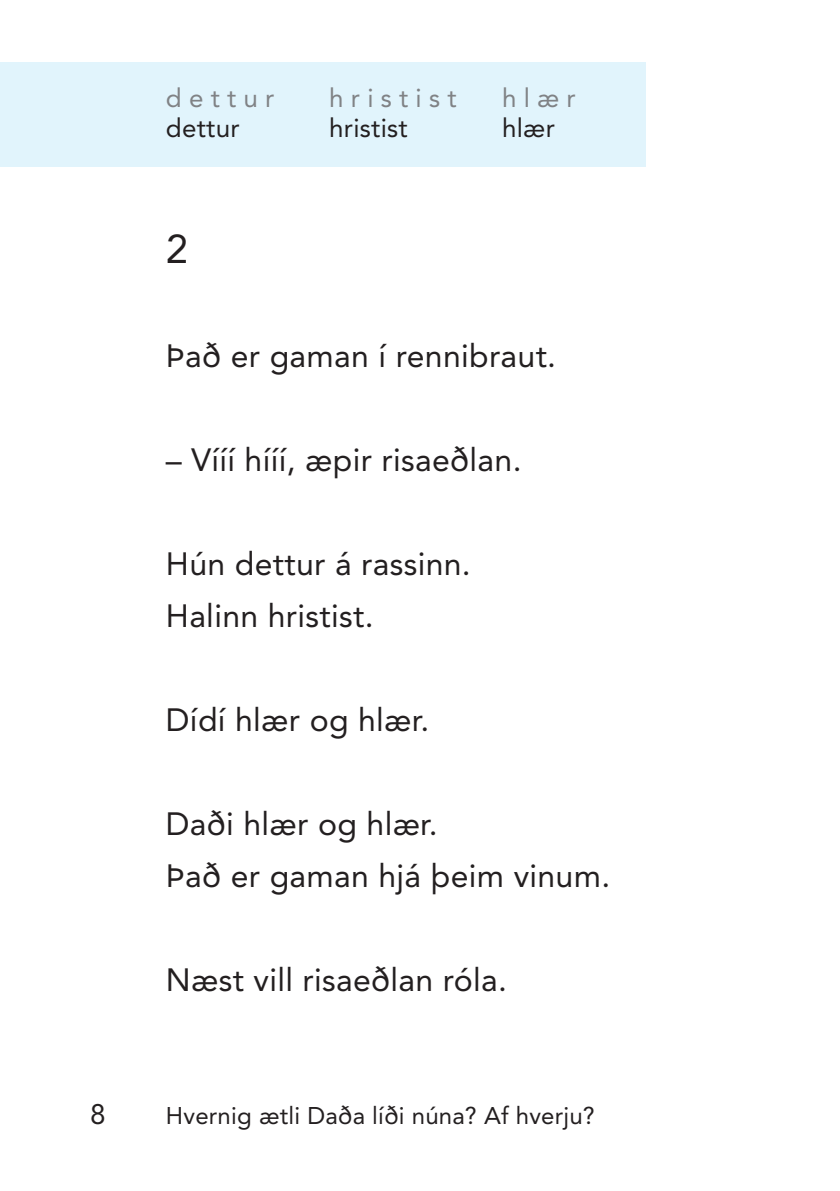
<style>
.page{position:relative;width:840px;height:1191px;background:#fff}
.page>*{position:absolute;margin:0;border:0;box-sizing:border-box;transform-origin:0 0}
.t1{font:40px "Avenir LT Std";color:#231f20}
.t2{font:32px/52px "Avenir LT Std";letter-spacing:.01em;color:#231f20}
.t3{font:28px "Avenir LT Std";color:#231f20}
.t4{font:26px "Avenir LT Std";color:#808285}
.t5{font:26px "Avenir LT Std";letter-spacing:.01em;color:#231f20}
.t6{font:24px "Avenir LT Std";letter-spacing:.01em;color:#231f20}
</style>
<div class="page">
<div style="left:0;top:62px;width:645px;height:105px;background:#e1f4fc"></div>
<p class="t3" style="left:90px;top:1098px;width:17px">8</p>
<p class="t4" style="left:166px;top:83px;width:110px">d e t t u r</p>
<p class="t5" style="left:166px;top:113px;width:75px">dettur</p>
<p class="t1" style="left:166px;top:226px;width:24px">2</p>
<p class="t4" style="left:329px;top:83px;width:129px">h r i s t i s t</p>
<p class="t5" style="left:329px;top:113px;width:80px">hristist</p>
<p class="t4" style="left:501px;top:83px;width:75px">h l æ r</p>
<p class="t5" style="left:501px;top:113px;width:54px">hlær</p>
<p class="t2" style="left:166px;top:330px;width:391px">Það er gaman í rennibraut.</p>
<p class="t2" style="left:166px;top:434px;width:357px">– Vííí hííí, æpir risaeðlan.</p>
<p class="t2" style="left:166px;top:538px;width:306px">Hún dettur á rassinn.<br>Halinn hristist.</p>
<p class="t2" style="left:166px;top:694px;width:265px">Dídí hlær og hlær.</p>
<p class="t2" style="left:166px;top:798px;width:445px">Daði hlær og hlær.<br>Það er gaman hjá þeim vinum.</p>
<p class="t2" style="left:166px;top:954px;width:342px">Næst vill risaeðlan róla.</p>
<p class="t6" style="left:166px;top:1101px;width:430px">Hvernig ætli Daða líði núna? Af hverju?</p>
</div>
